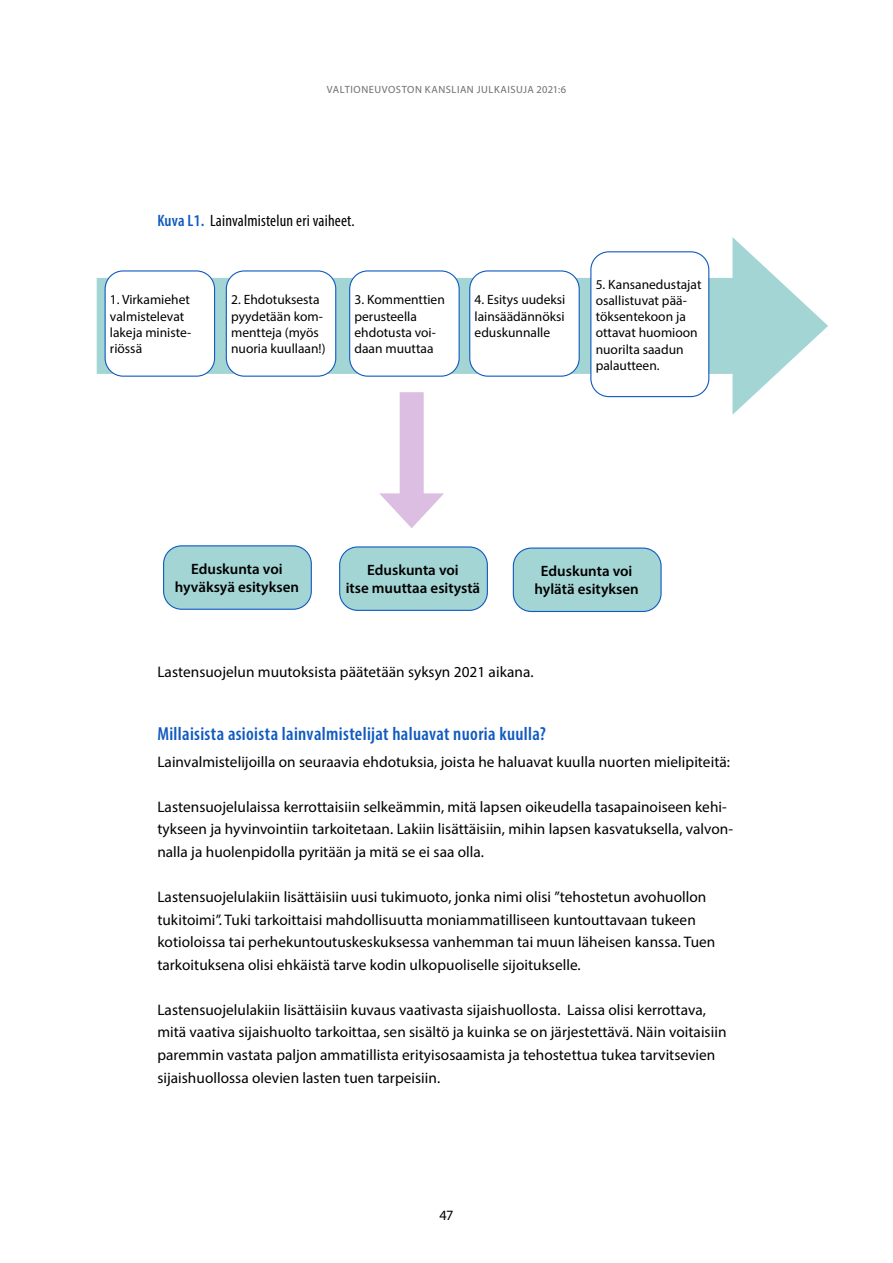
<style>
.page{position:relative;width:893px;height:1263px;background:#fff}
.page>*{position:absolute;margin:0;border:0;box-sizing:border-box;transform-origin:0 0}
.Otsikko_ei_numeroitu{font:600 condensed 18.9px "Myriad Pro";letter-spacing:.015em;color:#115ac0}
._00_taulukon_ja_kuvi{font:condensed 16.5px "Myriad Pro";letter-spacing:.01em;color:#000}
._01_Leipä{font:15.3px/22.5px "Myriad Pro";letter-spacing:.005em;color:#000}
.t1{font:600 15px/18px "Myriad Pro";color:#000;text-align:center}
.t2{font:14.25px "Myriad Pro";color:#000}
.t3{font:13.5px/16.2px "Myriad Pro";color:#000}
.t4{font:10.5px "Myriad Pro";letter-spacing:.01em;color:#6e6e6d}
.s1{font-weight:600;color:#115ac0}
</style>
<div class="page">
<div style="left:97px;top:278px;width:656px;height:96px;background:#a4d5d5"></div>
<svg style="left:732px;top:237px;width:96px;height:178px"></svg>
<div style="left:105px;top:271px;width:110px;height:105px;background:#fff;border-radius:18px"></div>
<div style="left:105px;top:270px;width:110px;height:107px;border:1px solid #115ac0;border-radius:18px"></div>
<div style="left:591px;top:252px;width:118px;height:145px;background:#fff;border-radius:18px"></div>
<div style="left:590px;top:251px;width:119px;height:146px;border:1px solid #115ac0;border-radius:18px"></div>
<div style="left:470px;top:271px;width:109px;height:105px;background:#fff;border-radius:18px"></div>
<div style="left:469px;top:270px;width:111px;height:107px;border:1px solid #115ac0;border-radius:18px"></div>
<div style="left:350px;top:271px;width:109px;height:105px;background:#fff;border-radius:18px"></div>
<div style="left:349px;top:270px;width:111px;height:107px;border:1px solid #115ac0;border-radius:18px"></div>
<div style="left:226px;top:271px;width:110px;height:105px;background:#fff;border-radius:18px"></div>
<div style="left:226px;top:270px;width:110px;height:107px;border:1px solid #115ac0;border-radius:18px"></div>
<div style="left:400px;top:392px;width:24px;height:114px;background:#dbbee2"></div>
<svg style="left:379px;top:493px;width:65px;height:35px"></svg>
<div style="left:164px;top:546px;width:147px;height:63px;background:#a4d5d5;border-radius:18px"></div>
<div style="left:163px;top:545px;width:149px;height:65px;border:1px solid #115ac0;border-radius:18px"></div>
<div style="left:513px;top:548px;width:148px;height:63px;background:#a4d5d5;border-radius:18px"></div>
<div style="left:513px;top:547px;width:149px;height:65px;border:1px solid #115ac0;border-radius:18px"></div>
<div style="left:340px;top:547px;width:147px;height:63px;background:#a4d5d5;border-radius:18px"></div>
<div style="left:339px;top:546px;width:149px;height:65px;border:1px solid #115ac0;border-radius:18px"></div>
<p class="t4" style="left:327px;top:83px;width:8px">Valtioneuvoston</p>
<p class="t4" style="left:425px;top:83px;width:7px">kanslian</p>
<p class="t4" style="left:477px;top:83px;width:7px">julkaisuja</p>
<p class="t4" style="left:537px;top:83px;width:31px">2021:6</p>
<p class="_00_taulukon_ja_kuvi" style="left:157px;top:210px;width:199px"><span class="s1">Kuva L1.</span> Lainvalmistelun eri vaiheet.</p>
<p class="t3" style="left:110px;top:291px;width:83px">1. Virkamiehet valmistelevat lakeja ministe&shy;riössä</p>
<p class="t3" style="left:231px;top:291px;width:96px">2. Ehdotuksesta pyydetään kom&shy;mentteja (myös nuoria kuullaan!)</p>
<p class="t3" style="left:354px;top:291px;width:92px">3. Kommenttien perusteella ehdotusta voi&shy;daan muuttaa</p>
<p class="t3" style="left:475px;top:291px;width:92px;text-align:justify">4. Esitys uudeksi lainsäädännöksi eduskunnalle</p>
<p class="t3" style="left:596px;top:276px;width:107px">5. Kansanedustajat osallistuvat pää&shy;töksentekoon ja ottavat huomioon nuorilta saadun palautteen.</p>
<p class="t1" style="left:175px;top:560px;width:126px">Eduskunta voi hyväksyä esityksen</p>
<p class="t1" style="left:535px;top:562px;width:106px">Eduskunta voi hylätä esityksen</p>
<p class="t1" style="left:346px;top:561px;width:136px">Eduskunta voi<br>itse muuttaa esitystä</p>
<p class="_01_Leipä" style="left:157px;top:660px;width:378px">Lastensuojelun muutoksista päätetään syksyn 2021 aikana.</p>
<p class="Otsikko_ei_numeroitu" style="left:157px;top:722px;width:390px">Millaisista asioista lainvalmistelijat haluavat nuoria kuulla?</p>
<p class="_01_Leipä" style="left:157px;top:750px;width:574px">Lainvalmistelijoilla on seuraavia ehdotuksia, joista he haluavat kuulla nuorten mielipiteitä:</p>
<p class="_01_Leipä" style="left:157px;top:795px;width:577px">Lastensuojelulaissa kerrottaisiin selkeämmin, mitä lapsen oikeudella tasapainoiseen kehi&shy;tykseen ja hyvinvointiin tarkoitetaan. Lakiin lisättäisiin, mihin lapsen kasvatuksella, valvon&shy;nalla ja huolenpidolla pyritään ja mitä se ei saa olla.</p>
<p class="_01_Leipä" style="left:157px;top:885px;width:560px">Lastensuojelulakiin lisättäisiin uusi tukimuoto, jonka nimi olisi ”tehostetun avohuollon tukitoimi”. Tuki tarkoittaisi mahdollisuutta moniammatilliseen kuntouttavaan tukeen kotioloissa tai perhekuntoutuskeskuksessa vanhemman tai muun läheisen kanssa. Tuen tarkoituksena olisi ehkäistä tarve kodin ulkopuoliselle sijoitukselle.</p>
<p class="_01_Leipä" style="left:157px;top:998px;width:571px">Lastensuojelulakiin lisättäisiin kuvaus vaativasta sijaishuollosta. Laissa olisi kerrottava, mitä vaativa sijaishuolto tarkoittaa, sen sisältö ja kuinka se on järjestettävä. Näin voitaisiin paremmin vastata paljon ammatillista erityisosaamista ja tehostettua tukea tarvitsevien sijaishuollossa olevien lasten tuen tarpeisiin.</p>
<p class="t2" style="left:439px;top:1206px;width:16px">47</p>
</div>
